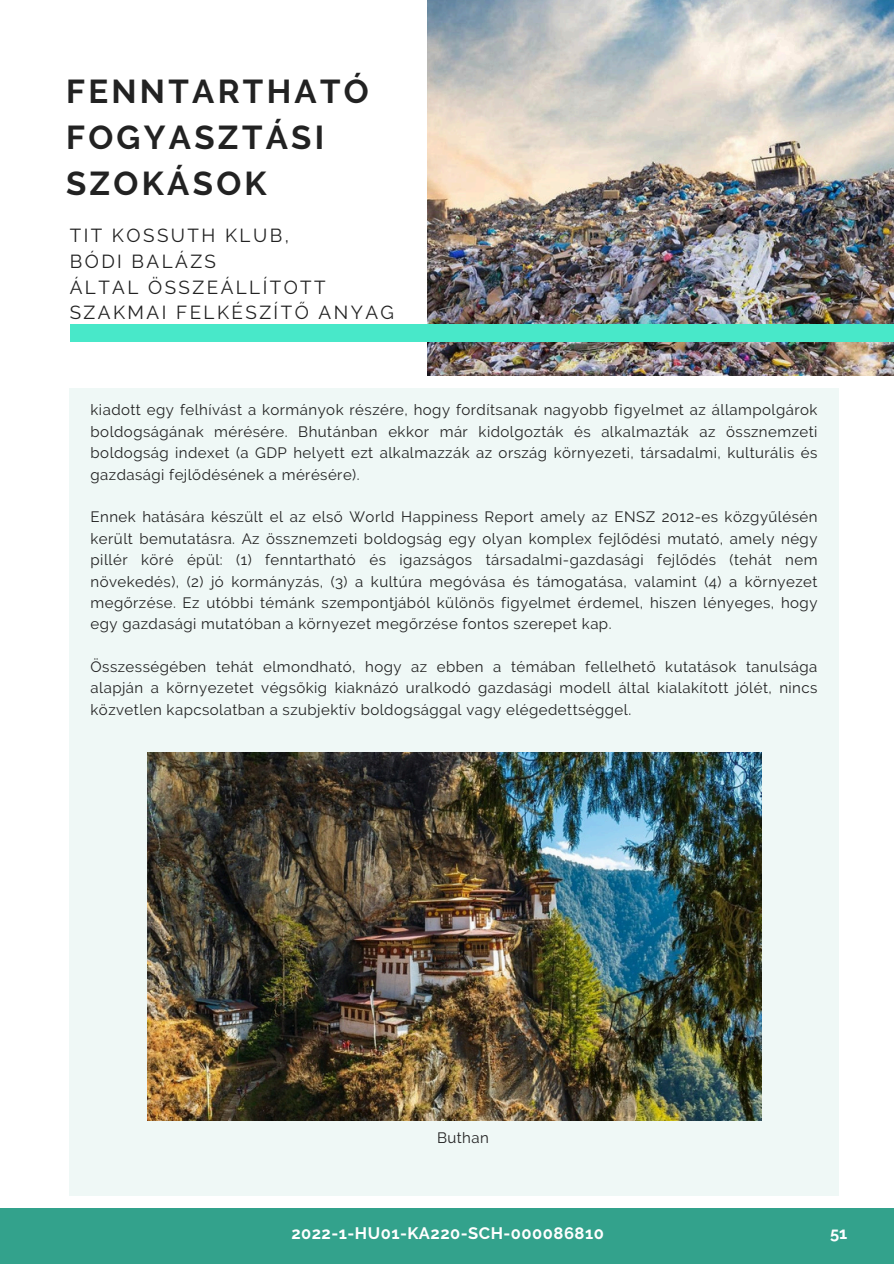
<style>
.page{position:relative;width:894px;height:1264px;background:#fff}
.page>*{position:absolute;margin:0;border:0;box-sizing:border-box;transform-origin:0 0}
.t1{font:700 33px/46.2px "Raleway";letter-spacing:.1em;color:#222}
.t2{font:18.75px/25.8px "Raleway";letter-spacing:.13em;color:#222}
.t3{font:700 16.5px "Raleway";letter-spacing:.03em;color:#fff}
.t4{font:700 16.5px "Raleway";color:#fbfeff}
.t5{font:15px/21.3px "Raleway";letter-spacing:.03em;color:#222;text-align:justify}
</style>
<div class="page">
<img style="left:427px;top:0;width:465px;height:376px">
<div style="left:70px;top:324px;width:823px;height:17px;background:#48e8c9"></div>
<div style="left:0;top:1208px;width:893px;height:55px;background:#33a28c"></div>
<div style="left:70px;top:388px;width:768px;height:807px;background:#eff8f6"></div>
<img style="left:148px;top:752px;width:613px;height:368px">
<p class="t1" style="left:66px;top:68px;width:304px">FENNTARTHATÓ<br>FOGYASZTÁSI<br>SZOKÁSOK</p>
<p class="t2" style="left:70px;top:222px;width:326px">TIT KOSSUTH KLUB,<br>BÓDI BALÁZS<br>ÁLTAL ÖSSZEÁLLÍTOTT<br>SZAKMAI FELKÉSZÍTŐ ANYAG</p>
<h1 class="t5" style="left:91px;top:399px;width:728px">kiadott egy felhívást a kormányok részére, hogy fordítsanak nagyobb figyelmet az állampolgárok boldogságának mérésére. Bhutánban ekkor már kidolgozták és alkalmazták az össznemzeti boldogság indexet (a GDP helyett ezt alkalmazzák az ország környezeti, társadalmi, kulturális és gazdasági fejlődésének a mérésére).</h1>
<h2 class="t5" style="left:91px;top:506px;width:728px">Ennek hatására készült el az első World Happiness Report amely az ENSZ 2012-es közgyűlésén került bemutatásra. Az össznemzeti boldogság egy olyan komplex fejlődési mutató, amely négy pillér köré épül: (1) fenntartható és igazságos társadalmi-gazdasági fejlődés (tehát nem növekedés), (2) jó kormányzás, (3) a kultúra megóvása és támogatása, valamint (4) a környezet megőrzése. Ez utóbbi témánk szempontjából különös figyelmet érdemel, hiszen lényeges, hogy egy gazdasági mutatóban a környezet megőrzése fontos szerepet kap.</h2>
<p class="t5" style="left:91px;top:656px;width:728px">Összességében tehát elmondható, hogy az ebben a témában fellelhető kutatások tanulsága alapján a környezetet végsőkig kiaknázó uralkodó gazdasági modell által kialakított jólét, nincs közvetlen kapcsolatban a szubjektív boldogsággal vagy elégedettséggel.</p>
<p class="t5" style="left:437px;top:1126px;width:53px">Buthan</p>
<p class="t3" style="left:291px;top:1223px;width:314px">2022-1-HU01-KA220-SCH-000086810</p>
<p class="t4" style="left:829px;top:1223px;width:19px">51</p>
</div>
